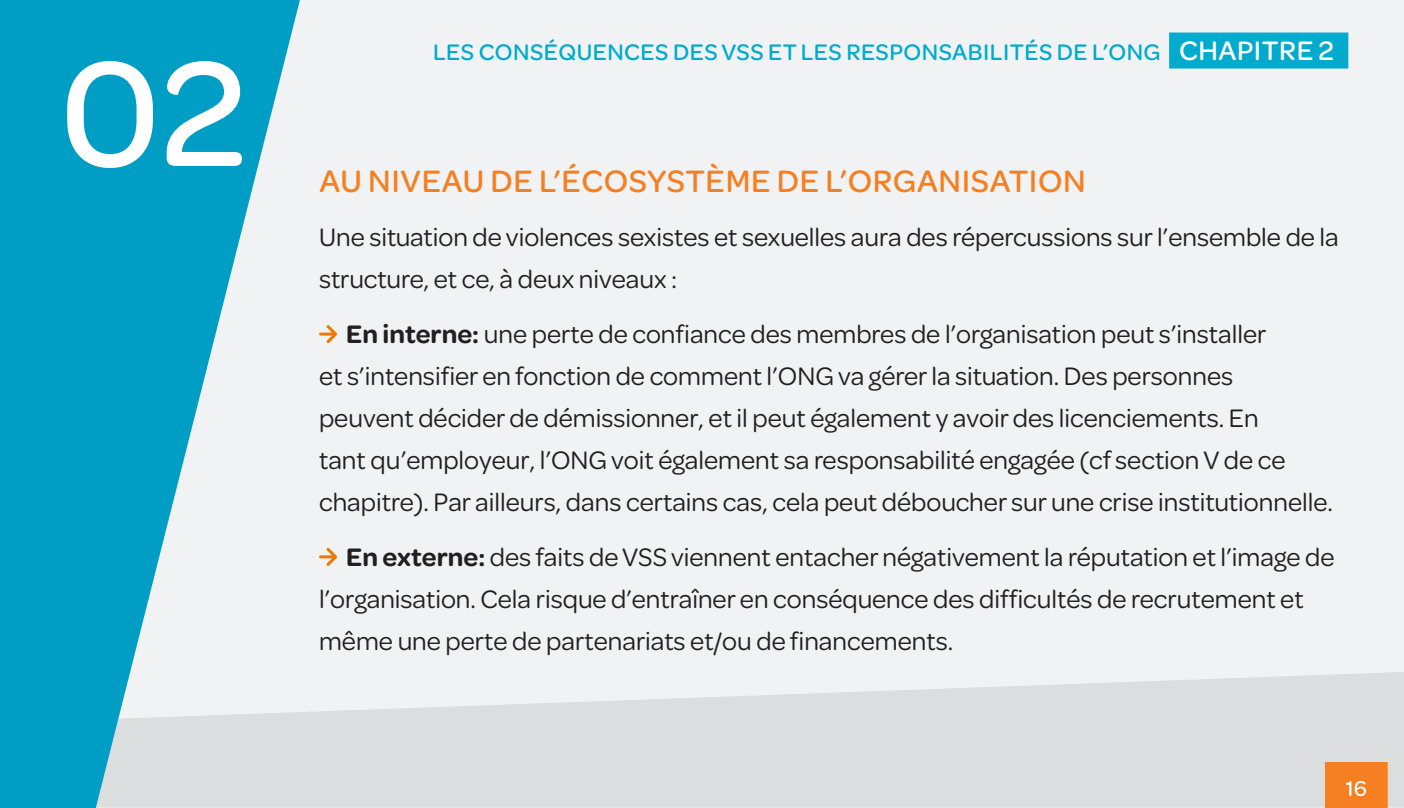
<style>
.page{position:relative;width:1404px;height:808px;background:#fff}
.page>*{position:absolute;margin:0;border:0;box-sizing:border-box;transform-origin:0 0}
.t1{font:500 159px "Omnes";color:#fff}
.TEXTE_COURANT_NOIR{font:500 33px "Omnes";letter-spacing:.02em;color:#f57f21}
.TEXTE_COURANT_NOIR-2{font:27px/42px "Omnes";color:#231f20}
.t2{font:500 24px "Omnes";letter-spacing:.02em;color:#00abcd}
.t3{font:500 22.5px "Omnes";color:#fff}
.s1{font-size:28.5px;color:#fff}
.s2{font-weight:600}
</style>
<div class="page">
<div style="left:11px;top:1px;width:1392px;height:806px;background:#f0f2f3"></div>
<svg style="left:302px;top:672px;width:1101px;height:136px;fill:#dbddde"></svg>
<div style="left:1324px;top:762px;width:62px;height:46px;background:#f57f21"></div>
<svg style="left:0;top:0;width:302px;height:808px;fill:#009dc5"></svg>
<div style="left:1168px;top:33px;width:180px;height:36px;background:#00abcd"></div>
<svg style="left:319px;top:325px;width:18px;height:18px"></svg>
<svg style="left:319px;top:548px;width:18px;height:18px"></svg>
<h1 class="t1" style="left:60px;top:5px;width:188px">02</h1>
<p class="t2" style="left:433px;top:35px;width:902px">LES CONSÉQUENCES DES VSS ET LES RESPONSABILITÉS DE L’ONG <span class="s1">CHAPITRE 2</span></p>
<p class="TEXTE_COURANT_NOIR" style="left:319px;top:158px;width:767px">AU NIVEAU DE L’ÉCOSYSTÈME DE L’ORGANISATION</p>
<p class="TEXTE_COURANT_NOIR-2" style="left:319px;top:215px;width:1021px">Une situation de violences sexistes et sexuelles aura des répercussions sur l’ensemble de la structure, et ce, à deux niveaux :</p>
<p class="TEXTE_COURANT_NOIR-2" style="left:319px;top:312px;width:1015px;text-indent:27px"><span class="s2">En interne:</span> une perte de confiance des membres de l’organisation peut s’installer<br>et s’intensifier en fonction de comment l’ONG va gérer la situation. Des personnes peuvent décider de démissionner, et il peut également y avoir des licenciements. En<br>tant qu’employeur, l’ONG voit également sa responsabilité engagée (cf section V de ce chapitre). Par ailleurs, dans certains cas, cela peut déboucher sur une crise institutionnelle.</p>
<p class="TEXTE_COURANT_NOIR-2" style="left:319px;top:534px;width:1016px;text-indent:27px"><span class="s2">En externe:</span> des faits de VSS viennent entacher négativement la réputation et l’image de l’organisation. Cela risque d’entraîner en conséquence des difficultés de recrutement et même une perte de partenariats et/ou de financements.</p>
<p class="t3" style="left:1345px;top:773px;width:23px">16</p>
</div>
